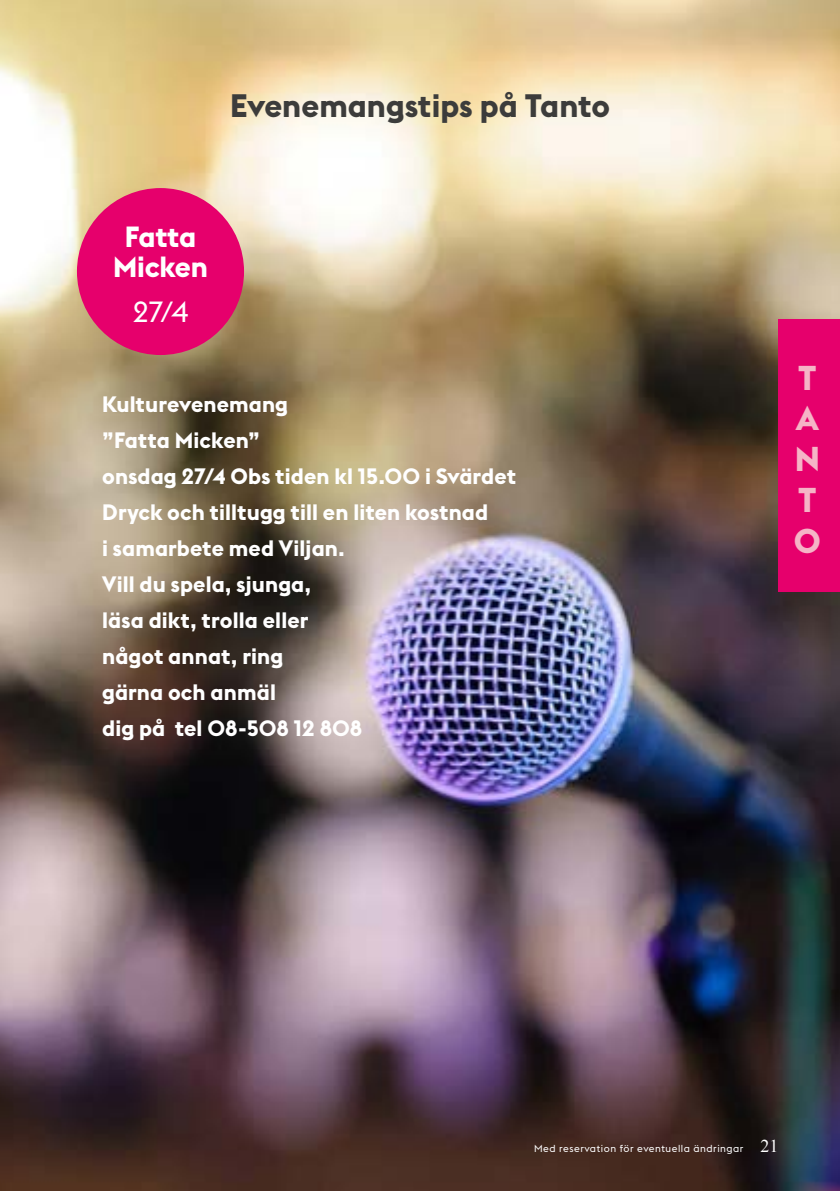
<style>
.page{position:relative;width:840px;height:1191px;background:#fff}
.page>*{position:absolute;margin:0;border:0;box-sizing:border-box;transform-origin:0 0}
.t1{font:700 34px/40.8px "Stockholm Type";color:#f5b4c6}
.t2{font:700 32px "Stockholm Type";color:#3c3c3b}
.Orangerubrik{font:700 28.8px/30.4px "Stockholm Type";letter-spacing:-.01em;color:#fff;text-align:center}
.Orangerubrik-2{font:28.8px "Stockholm Type";color:#fff}
.t3{font:700 22px/36px "Stockholm Type";letter-spacing:.005em;color:#fff}
.t4{font:18px "Times New Roman";color:#fff}
.t5{font:10px "Stockholm Type";letter-spacing:.05em;color:#fff}
</style>
<div class="page">
<img style="left:0;top:0;width:839px;height:1191px">
<div style="left:778px;top:319px;width:61px;height:272px;background:#e6006c"></div>
<div style="left:77px;top:188px;width:167px;height:167px;background:#e6006c;border-radius:50%"></div>
<h2 class="t2" style="left:230px;top:83px;width:381px">Evenemangstips på Tanto</h2>
<p class="Orangerubrik" style="left:113px;top:220px;width:96px">Fatta<br>Micken</p>
<p class="Orangerubrik-2" style="left:132px;top:292px;width:58px">27/4</p>
<p class="t3" style="left:102px;top:385px;width:415px">Kulturevenemang<br>”Fatta Micken”<br>onsdag 27/4 Obs tiden kl 15.00 i Svärdet</p>
<p class="t3" style="left:102px;top:493px;width:387px">Dryck och tilltugg till en liten kostnad i samarbete med Viljan.<br>Vill du spela, sjunga,<br>läsa dikt, trolla eller<br>något annat, ring<br>gärna och anmäl<br>dig på tel 08-508 12 808</p>
<h1 class="t1" style="left:793px;top:355px;width:28px">T<br>A<br>N<br>T<br>O</h1>
<p class="t5" style="left:533px;top:1142px;width:211px">Med reservation för eventuella ändringar</p>
<p class="t4" style="left:760px;top:1134px;width:19px">21</p>
</div>
